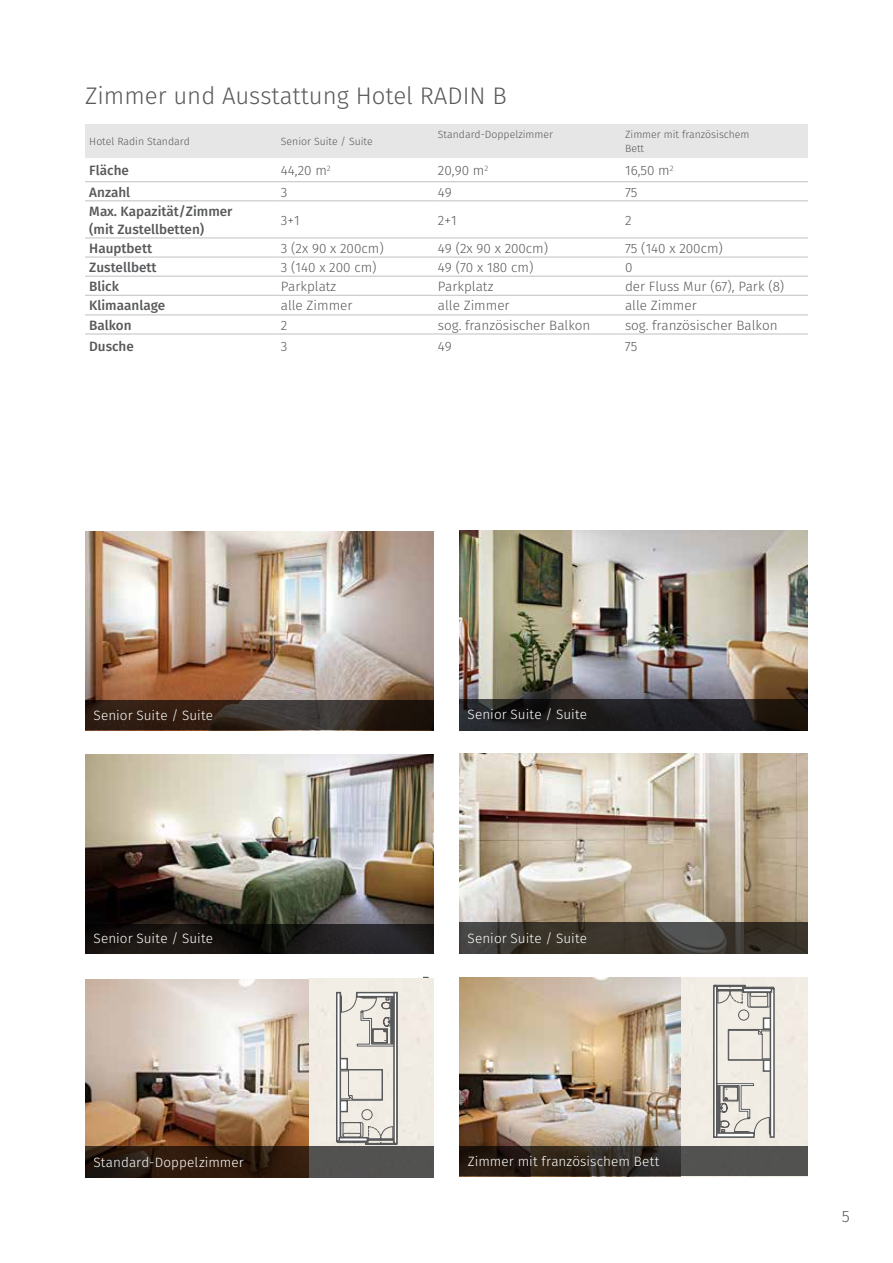
<style>
.page{position:relative;width:893px;height:1263px;background:#fff}
.page>*{position:absolute;margin:0;border:0;box-sizing:border-box;transform-origin:0 0}
.t1{font:300 24px "Fira Sans";color:#58595b}
.t2{font:300 16.5px "Fira Sans";color:#58595b}
.t3{font:300 13.5px "Fira Sans";color:#58595b}
.t4{font:300 13.5px "Fira Sans";letter-spacing:.005em;color:#fff}
.t5{font:500 13.5px/18px "Fira Sans";color:#58595b}
.t6{font:300 10.5px/13.5px "Fira Sans";color:#58595b}
</style>
<div class="page">
<img style="left:85px;top:979px;width:224px;height:168px">
<div style="left:309px;top:979px;width:125px;height:168px;background:#f0ece3"></div>
<svg style="left:85px;top:1147px;width:349px;height:31px;background:#382d25"></svg>
<img style="left:85px;top:531px;width:349px;height:170px">
<svg style="left:85px;top:701px;width:349px;height:29px;background:#31251d"></svg>
<img style="left:459px;top:977px;width:222px;height:169px">
<svg style="left:459px;top:1146px;width:349px;height:30px;background:#39342f"></svg>
<div style="left:85px;top:124px;width:723px;height:34px;background:#e6e6e7"></div>
<hr style="left:85px;top:181px;width:192px;height:1px;background:#c0c0c0">
<hr style="left:277px;top:181px;width:157px;height:1px;background:#c0c0c0">
<hr style="left:434px;top:181px;width:187px;height:1px;background:#c0c0c0">
<hr style="left:621px;top:181px;width:187px;height:1px;background:#c0c0c0">
<hr style="left:85px;top:201px;width:192px;height:1px;background:#c0c0c0">
<hr style="left:277px;top:201px;width:157px;height:1px;background:#c0c0c0">
<hr style="left:434px;top:201px;width:187px;height:1px;background:#c0c0c0">
<hr style="left:621px;top:201px;width:187px;height:1px;background:#c0c0c0">
<hr style="left:85px;top:238px;width:192px;height:1px;background:#c0c0c0">
<hr style="left:277px;top:238px;width:157px;height:1px;background:#c0c0c0">
<hr style="left:434px;top:238px;width:187px;height:1px;background:#c0c0c0">
<hr style="left:621px;top:238px;width:187px;height:1px;background:#c0c0c0">
<hr style="left:85px;top:257px;width:192px;height:1px;background:#c0c0c0">
<hr style="left:277px;top:257px;width:157px;height:1px;background:#c0c0c0">
<hr style="left:434px;top:257px;width:187px;height:1px;background:#c0c0c0">
<hr style="left:621px;top:257px;width:187px;height:1px;background:#c0c0c0">
<hr style="left:85px;top:276px;width:192px;height:1px;background:#c0c0c0">
<hr style="left:277px;top:276px;width:157px;height:1px;background:#c0c0c0">
<hr style="left:434px;top:276px;width:187px;height:1px;background:#c0c0c0">
<hr style="left:621px;top:276px;width:187px;height:1px;background:#c0c0c0">
<hr style="left:85px;top:295px;width:192px;height:1px;background:#c0c0c0">
<hr style="left:277px;top:295px;width:157px;height:1px;background:#c0c0c0">
<hr style="left:434px;top:295px;width:187px;height:1px;background:#c0c0c0">
<hr style="left:621px;top:295px;width:187px;height:1px;background:#c0c0c0">
<hr style="left:85px;top:315px;width:192px;height:1px;background:#c0c0c0">
<hr style="left:277px;top:315px;width:157px;height:1px;background:#c0c0c0">
<hr style="left:434px;top:315px;width:187px;height:1px;background:#c0c0c0">
<hr style="left:621px;top:315px;width:187px;height:1px;background:#c0c0c0">
<hr style="left:85px;top:334px;width:192px;height:1px;background:#c0c0c0">
<hr style="left:277px;top:334px;width:157px;height:1px;background:#c0c0c0">
<hr style="left:434px;top:334px;width:187px;height:1px;background:#c0c0c0">
<hr style="left:621px;top:334px;width:187px;height:1px;background:#c0c0c0">
<svg style="left:336px;top:992px;width:62px;height:153px;background:#cac8c3"></svg>
<div style="left:391px;top:997px;width:3px;height:46px;border:1px solid #58595b"></div>
<div style="left:770px;top:988px;width:5px;height:150px;background:#7b7b7a"></div>
<svg style="left:713px;top:984px;width:61px;height:154px;background:#d0cdc7"></svg>
<div style="left:717px;top:1086px;width:3px;height:46px;border:1px solid #58595b"></div>
<img style="left:459px;top:530px;width:349px;height:169px">
<svg style="left:459px;top:699px;width:349px;height:31px;background:#1e1c1d"></svg>
<img style="left:85px;top:755px;width:349px;height:169px">
<svg style="left:85px;top:924px;width:349px;height:30px;background:#1a1716"></svg>
<img style="left:459px;top:754px;width:349px;height:168px">
<svg style="left:459px;top:922px;width:349px;height:32px;background:#3d3932"></svg>
<h1 class="t1" style="left:85px;top:79px;width:423px">Zimmer und Ausstattung Hotel RADIN B</h1>
<p class="t6" style="left:89px;top:136px;width:102px">Hotel Radin Standard</p>
<p class="t6" style="left:281px;top:136px;width:93px">Senior Suite / Suite</p>
<p class="t6" style="left:438px;top:129px;width:117px">Standard-Doppelzimmer</p>
<p class="t6" style="left:625px;top:129px;width:126px">Zimmer mit französischem<br>Bett</p>
<p class="t5" style="left:89px;top:162px;width:41px">Fläche</p>
<p class="t3" style="left:281px;top:161px;width:51px">44,20 m<sup>2</sup></p>
<p class="t3" style="left:438px;top:161px;width:52px">20,90 m<sup>2</sup></p>
<p class="t3" style="left:625px;top:161px;width:50px">16,50 m<sup>2</sup></p>
<p class="t5" style="left:89px;top:184px;width:42px">Anzahl</p>
<p class="t3" style="left:281px;top:182px;width:8px">3</p>
<p class="t3" style="left:438px;top:182px;width:15px">49</p>
<p class="t3" style="left:625px;top:182px;width:14px">75</p>
<p class="t5" style="left:89px;top:203px;width:145px">Max. Kapazität/Zimmer (mit Zustellbetten)</p>
<p class="t3" style="left:281px;top:210px;width:20px">3+1</p>
<p class="t3" style="left:438px;top:210px;width:20px">2+1</p>
<p class="t3" style="left:625px;top:210px;width:8px">2</p>
<p class="t5" style="left:89px;top:240px;width:64px">Hauptbett</p>
<p class="t3" style="left:281px;top:239px;width:104px">3 (2x 90 x 200cm)</p>
<p class="t3" style="left:438px;top:239px;width:112px">49 (2x 90 x 200cm)</p>
<p class="t3" style="left:625px;top:239px;width:99px">75 (140 x 200cm)</p>
<p class="t5" style="left:89px;top:259px;width:69px">Zustellbett</p>
<p class="t3" style="left:281px;top:258px;width:97px">3 (140 x 200 cm)</p>
<p class="t3" style="left:438px;top:258px;width:97px">49 (70 x 180 cm)</p>
<p class="t3" style="left:625px;top:258px;width:9px">0</p>
<p class="t5" style="left:89px;top:278px;width:31px">Blick</p>
<p class="t3" style="left:281px;top:277px;width:57px">Parkplatz</p>
<p class="t3" style="left:438px;top:277px;width:57px">Parkplatz</p>
<p class="t3" style="left:625px;top:277px;width:161px">der Fluss Mur (67), Park (8)</p>
<p class="t5" style="left:89px;top:298px;width:77px">Klimaanlage</p>
<p class="t3" style="left:281px;top:296px;width:73px">alle Zimmer</p>
<p class="t3" style="left:438px;top:296px;width:73px">alle Zimmer</p>
<p class="t3" style="left:625px;top:296px;width:73px">alle Zimmer</p>
<p class="t5" style="left:89px;top:317px;width:44px">Balkon</p>
<p class="t3" style="left:281px;top:316px;width:8px">2</p>
<p class="t3" style="left:438px;top:316px;width:154px">sog. französischer Balkon</p>
<p class="t3" style="left:625px;top:316px;width:154px">sog. französischer Balkon</p>
<p class="t5" style="left:89px;top:338px;width:46px">Dusche</p>
<p class="t3" style="left:281px;top:336px;width:8px">3</p>
<p class="t3" style="left:438px;top:336px;width:15px">49</p>
<p class="t3" style="left:625px;top:336px;width:14px">75</p>
<p class="t4" style="left:94px;top:705px;width:121px">Senior Suite / Suite</p>
<p class="t4" style="left:468px;top:705px;width:121px">Senior Suite / Suite</p>
<p class="t4" style="left:94px;top:929px;width:121px">Senior Suite / Suite</p>
<p class="t4" style="left:468px;top:928px;width:121px">Senior Suite / Suite</p>
<p class="t4" style="left:94px;top:1153px;width:152px">Standard-Doppelzimmer</p>
<p class="t4" style="left:468px;top:1151px;width:193px">Zimmer mit französischem Bett</p>
<p class="t2" style="left:842px;top:1204px;width:10px">5</p>
</div>
